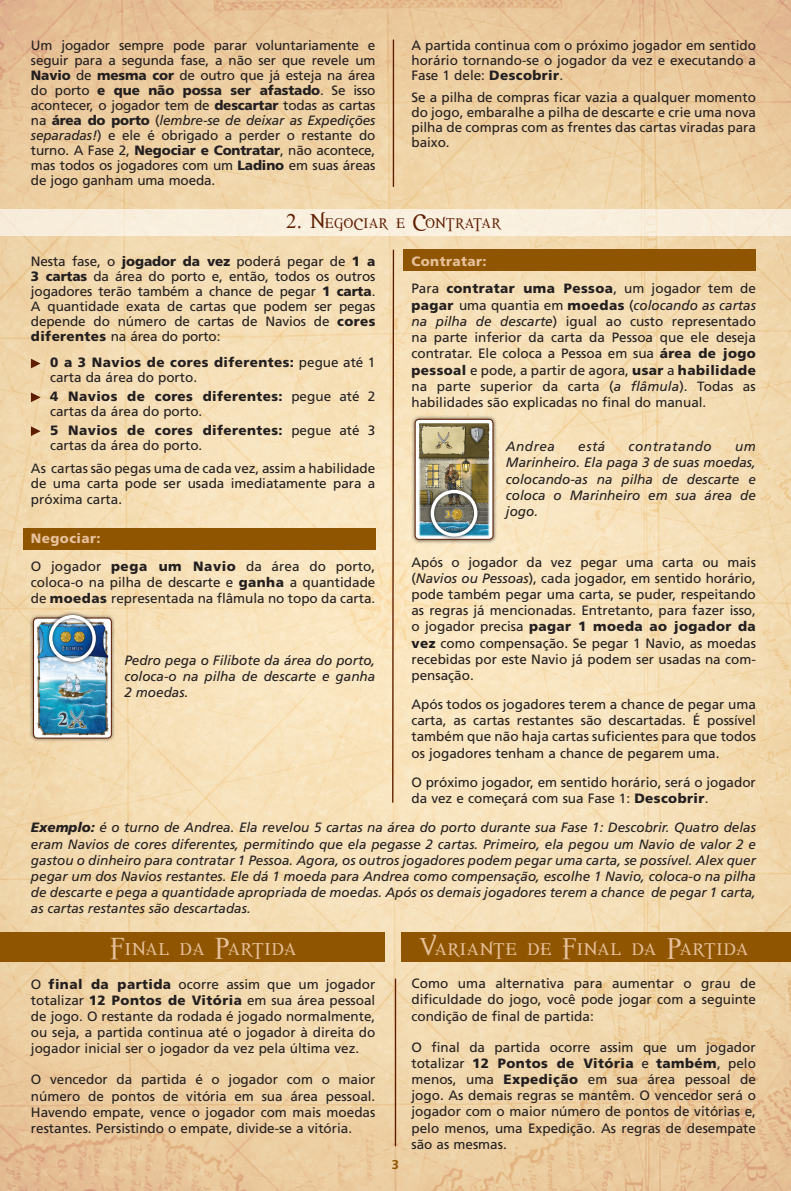
<style>
.page{position:relative;width:791px;height:1191px;background:#fff}
.page>*{position:absolute;margin:0;border:0;box-sizing:border-box;transform-origin:0 0}
.t1{font:18.15px "Romance Fatal Serif";letter-spacing:.06em;color:#e5c19c;scale:1.04 1}
.t2{font:17.7px "Romance Fatal Serif";letter-spacing:.045em;color:#e5c19c;scale:1.06 1}
.t3{font:14.7px "Romance Fatal Serif";letter-spacing:.045em;color:#5e1d00}
.t4{font:13.5px/16.2px "Frutiger";color:#231f20;text-align:justify}
.t5{font:italic 13.5px/16.2px "Frutiger";color:#231f20;text-align:justify}
.t6{font:italic 13.5px "Frutiger";letter-spacing:.04em;color:#231f20}
.t7{font:700 12.9px "Frutiger";color:#905500}
.s1{font-weight:900}
.s2{font-style:italic}
.s3{font-size:21px}
.s4{font-weight:900;color:#e5c19c}
.s5{font-size:25.8px}
.s6{font-size:25.35px}
</style>
<div class="page">
<img style="left:0;top:0;width:791px;height:1191px">
<div style="left:23px;top:528px;width:352px;height:21px;background:#905500"></div>
<div style="left:404px;top:249px;width:352px;height:22px;background:#905500"></div>
<hr style="left:393px;top:40px;width:1px;height:146px;background:#5e1d00">
<div style="left:0;top:209px;width:791px;height:27px;background:#f9efdd"></div>
<svg style="left:31px;top:359px;width:10px;height:9px"></svg>
<svg style="left:31px;top:392px;width:10px;height:10px"></svg>
<svg style="left:31px;top:426px;width:10px;height:10px"></svg>
<svg style="left:391px;top:249px;width:4px;height:554px;background:#c39f7a"></svg>
<div style="left:29px;top:614px;width:86px;height:128px;background:#231f20;opacity:.75"></div>
<img style="left:34px;top:618px;width:77px;height:120px">
<div style="left:33px;top:618px;width:79px;height:120px;border:1px solid #5e1d00;border-radius:4px"></div>
<div style="left:45px;top:611px;width:55px;height:55px;background:#231f20;opacity:.75"></div>
<div style="left:49px;top:615px;width:47px;height:47px;border:3px solid #fff;border-radius:50%"></div>
<div style="left:411px;top:415px;width:86px;height:129px;background:#231f20;opacity:.75"></div>
<img style="left:415px;top:419px;width:78px;height:120px">
<div style="left:415px;top:419px;width:78px;height:120px;border:1px solid #5e1d00;border-radius:4px"></div>
<div style="left:427px;top:486px;width:54px;height:54px;background:#231f20;opacity:.75"></div>
<div style="left:431px;top:490px;width:46px;height:46px;border:3px solid #fff;border-radius:50%"></div>
<div style="left:0;top:932px;width:385px;height:30px;background:#905500"></div>
<div style="left:402px;top:932px;width:389px;height:30px;background:#905500"></div>
<hr style="left:395px;top:979px;width:1px;height:166px;background:#5e1d00">
<p class="t4" style="left:31px;top:37px;width:346px;line-height:15px">Um jogador sempre pode parar voluntariamente e seguir para a segunda fase, a não ser que revele um <span class="s1">Navio</span> de <span class="s1">mesma cor</span> de outro que já esteja na área do porto <span class="s1">e que não possa ser afastado</span>. Se isso acontecer, o jogador tem de <span class="s1">descartar</span> todas as cartas na <span class="s1">área do porto</span> (<span class="s2">lembre-se de deixar as Expedições separadas!</span>) e ele é obrigado a perder o restante do turno. A Fase 2, <span class="s1">Negociar e Contratar</span>, não acontece, mas todos os jogadores com um <span class="s1">Ladino</span> em suas áreas de jogo ganham uma moeda.</p>
<p class="t4" style="left:411px;top:37px;width:346px;line-height:15px">A partida continua com o próximo jogador em sentido horário tornando-se o jogador da vez e executando a Fase 1 dele: <span class="s1">Descobrir</span>.</p>
<p class="t4" style="left:411px;top:90px;width:346px;line-height:15px">Se a pilha de compras ficar vazia a qualquer momento do jogo, embaralhe a pilha de descarte e crie uma nova pilha de compras com as frentes das cartas viradas para baixo.</p>
<p class="t3" style="left:286px;top:215px;width:216px"><span class="s3">2. N</span>egociar e <span class="s3">C</span>ontratar</p>
<p class="t4" style="left:31px;top:253px;width:346px;line-height:15px">Nesta fase, o <span class="s1">jogador da vez</span> poderá pegar de <span class="s1">1 a 3 cartas</span> da área do porto e, então, todos os outros jogadores terão também a chance de pegar <span class="s1">1 carta</span>.<br>A quantidade exata de cartas que podem ser pegas depende do número de cartas de Navios de <span class="s1">cores diferentes</span> na área do porto:</p>
<p class="t4" style="left:50px;top:355px;width:327px;line-height:15px"><span class="s1">0 a 3 Navios de cores diferentes:</span> pegue até 1 carta da área do porto.</p>
<p class="t4" style="left:50px;top:389px;width:327px;line-height:15px"><span class="s1">4 Navios de cores diferentes:</span> pegue até 2 cartas da área do porto.</p>
<p class="t4" style="left:50px;top:423px;width:327px;line-height:15px"><span class="s1">5 Navios de cores diferentes:</span> pegue até 3 cartas da área do porto.</p>
<p class="t4" style="left:31px;top:460px;width:346px;line-height:15.6px">As cartas são pegas uma de cada vez, assim a habilidade de uma carta pode ser usada imediatamente para a próxima carta.</p>
<p class="t4" style="left:31px;top:524px;width:346px;line-height:27.8px"><span class="s4">Negociar:<br></span>O jogador <span class="s1">pega um Navio</span> da área do porto,</p>
<p class="t4" style="left:31px;top:574px;width:346px">coloca-o na pilha de descarte e <span class="s1">ganha</span> a quantidade de <span class="s1">moedas</span> representada na flâmula no topo da carta.</p>
<p class="t4" style="left:411px;top:247px;width:346px;line-height:27.6px"><span class="s4">Contratar:<br></span>Para <span class="s1">contratar uma Pessoa</span>, um jogador tem de</p>
<p class="t4" style="left:411px;top:297px;width:346px"><span class="s1">pagar</span> uma quantia em <span class="s1">moedas</span> (<span class="s2">colocando as cartas na pilha de descarte</span>) igual ao custo representado na parte inferior da carta da Pessoa que ele deseja contratar. Ele coloca a Pessoa em sua <span class="s1">área de jogo pessoal</span> e pode, a partir de agora, <span class="s1">usar</span> a <span class="s1">habilidade </span>na parte superior da carta (<span class="s2">a flâmula</span>). Todas as habilidades são explicadas no final do manual.</p>
<p class="t5" style="left:506px;top:438px;width:51px">Andrea</p>
<p class="t5" style="left:578px;top:438px;width:29px">está</p>
<p class="t6" style="left:629px;top:439px;width:85px">contratando</p>
<p class="t5" style="left:506px;top:438px;width:251px;text-indent:229px">um Marinheiro. Ela paga 3 de suas moedas, colocando-as na pilha de descarte e coloca o Marinheiro em sua área de jogo.</p>
<p class="t4" style="left:411px;top:553px;width:346px">Após o jogador da vez pegar uma carta ou mais (<span class="s2">Navios ou Pessoas</span>), cada jogador, em sentido horário, pode também pegar uma carta, se puder, respeitando as regras já mencionadas. Entretanto, para fazer isso, o jogador precisa <span class="s1">pagar 1 moeda ao jogador da vez</span> como compensação. Se pegar 1 Navio, as moedas recebidas por este Navio já podem ser usadas na com&shy;pensação.</p>
<p class="t4" style="left:411px;top:696px;width:346px">Após todos os jogadores terem a chance de pegar uma carta, as cartas restantes são descartadas. É possível também que não haja cartas suficientes para que todos os jogadores tenham a chance de pegarem uma.</p>
<p class="t4" style="left:411px;top:773px;width:346px">O próximo jogador, em sentido horário, será o jogador da vez e começará com sua Fase 1: <span class="s1">Descobrir</span>.</p>
<p class="t5" style="left:31px;top:819px;width:726px"><span class="s1">Exemplo:</span> é o turno de Andrea. Ela revelou 5 cartas na área do porto durante sua Fase 1: Descobrir. Quatro delas eram Navios de cores diferentes, permitindo que ela pegasse 2 cartas. Primeiro, ela pegou um Navio de valor 2 e gastou o dinheiro para contratar 1 Pessoa. Agora, os outros jogadores podem pegar uma carta, se possível. Alex quer pegar um dos Navios restantes. Ele dá 1 moeda para Andrea como compensação, escolhe 1 Navio, coloca-o na pilha de descarte e pega a quantidade apropriada de moedas. Após os demais jogadores terem a chance de pegar 1 carta, as cartas restantes são descartadas.</p>
<h1 class="t1" style="left:110px;top:939px;width:180px"><span class="s5">F</span>inal da <span class="s5">P</span>artida</h1>
<h2 class="t2" style="left:419px;top:939px;width:312px"><span class="s6">V</span>ariante de <span class="s6">F</span>inal da <span class="s6">P</span>artida</h2>
<p class="t4" style="left:31px;top:975px;width:346px">O <span class="s1">final da partida</span> ocorre assim que um jogador totalizar <span class="s1">12 Pontos de Vitória</span> em sua área pessoal de jogo. O restante da rodada é jogado normalmente, ou seja, a partida continua até o jogador à direita do jogador inicial ser o jogador da vez pela última vez.</p>
<p class="t4" style="left:31px;top:1071px;width:346px">O vencedor da partida é o jogador com o maior número de pontos de vitória em sua área pessoal.<br>Havendo empate, vence o jogador com mais moedas restantes. Persistindo o empate, divide-se a vitória.</p>
<p class="t5" style="left:124px;top:652px;width:253px">Pedro pega o Filibote da área do porto, coloca-o na pilha de descarte e ganha 2 moedas.</p>
<p class="t4" style="left:411px;top:975px;width:346px">Como uma alternativa para aumentar o grau de dificuldade do jogo, você pode jogar com a seguinte condição de final de partida:</p>
<p class="t4" style="left:411px;top:1038px;width:346px">O final da partida ocorre assim que um jogador totalizar <span class="s1">12 Pontos de Vitória</span> e <span class="s1">também</span>, pelo menos, uma <span class="s1">Expedição</span> em sua área pessoal de jogo. As demais regras se mantêm. O vencedor será o jogador com o maior número de pontos de vitórias e, pelo menos, uma Expedição. As regras de desempate são as mesmas.</p>
<p class="t7" style="left:392px;top:1156px;width:9px">3</p>
</div>
